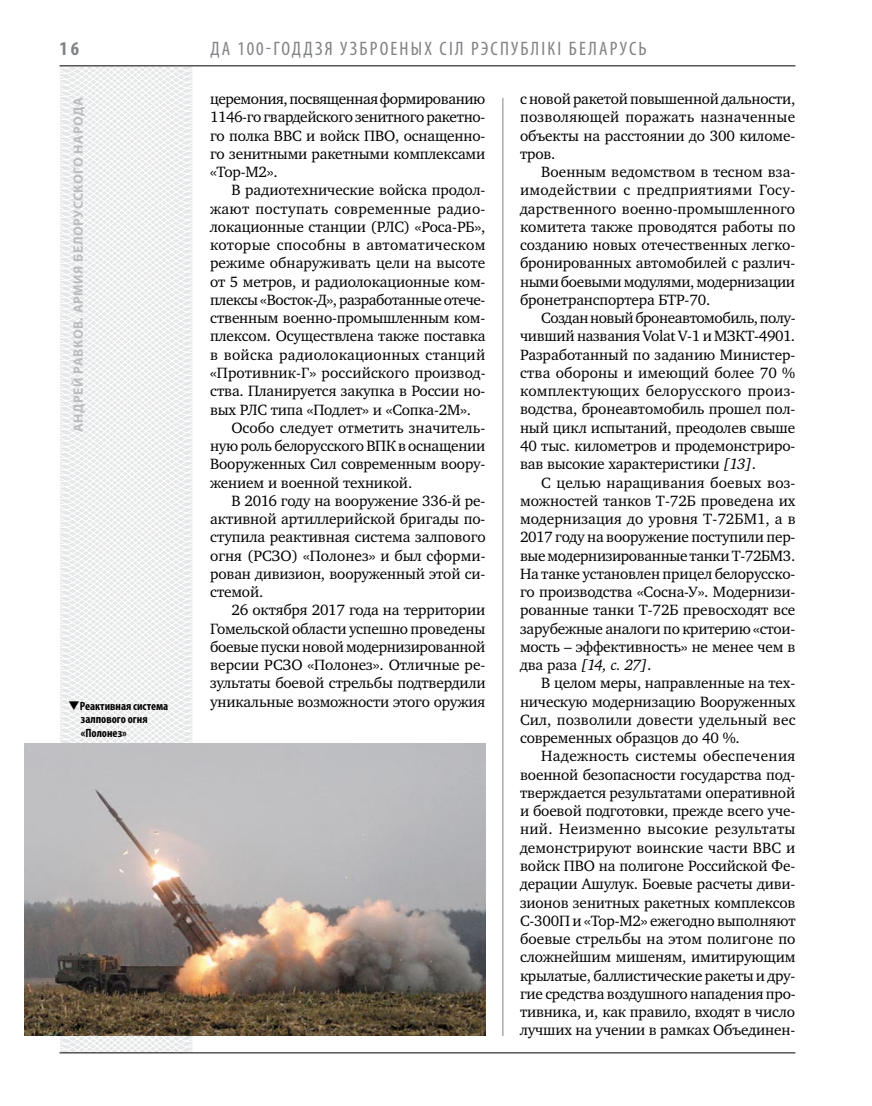
<style>
.page{position:relative;width:872px;height:1106px;background:#fff}
.page>*{position:absolute;margin:0;border:0;box-sizing:border-box;transform-origin:0 0}
.t1{font:condensed 19.5px "Myriad Pro";letter-spacing:.11em;color:#808285}
.t2{font:700 condensed 19.5px "Myriad Pro";color:#808285}
.t3{font:15.3px/18.3px "Charter C";letter-spacing:-.01em;color:#000;text-align:justify}
.t4{font:15.3px "Charter C";letter-spacing:.02em;color:#000}
.t5{font:15.3px "Charter C";letter-spacing:.015em;color:#000}
.t6{font:700 13.5px "Myriad Pro";letter-spacing:.04em;color:#bcbdc0}
.t7{font:700 condensed 12px/13.5px "Myriad Pro";color:#000}
.s1{font-style:italic}
</style>
<div class="page">
<svg style="left:24px;top:65px;width:227px;height:989px"></svg>
<hr style="left:502px;top:98px;width:1px;height:938px;background:#808285">
<hr style="left:60px;top:1052px;width:735px;height:1px;background:#000">
<hr style="left:60px;top:65px;width:735px;height:1px;background:#000">
<img style="left:24px;top:743px;width:461px;height:292px">
<p class="t2" style="left:60px;top:37px;width:21px">16</p>
<p class="t6" style="left:69px;top:432px;width:336px;rotate:-90deg">Андрей РАВКОВ. Армия белорусского народа</p>
<p class="t7" style="left:81px;top:698px;width:89px;text-indent:-13px">❑Реактивная система залпового огня «Полонез»</p>
<p class="t1" style="left:210px;top:37px;width:438px">да 100-годдзя узброеных сіл Рэспублікі Беларусь</p>
<p class="t3" style="left:210px;top:90px;width:277px">церемония, посвященная формированию 1146-го гвардейского зенитного ракетно&shy;го полка ВВС и войск ПВО, оснащенно&shy;го зенитными ракетными комплексами «Тор-М2».</p>
<p class="t3" style="left:231px;top:181px;width:256px">В радиотехнические войска продол-</p>
<p class="t4" style="left:210px;top:200px;width:277px">жают поступать современные радио-</p>
<p class="t3" style="left:210px;top:218px;width:277px">локационные станции (РЛС) «Роса-РБ»,</p>
<p class="t4" style="left:210px;top:236px;width:277px">которые способны в автоматическом</p>
<p class="t3" style="left:210px;top:254px;width:277px">режиме обнаруживать цели на высоте</p>
<p class="t3" style="left:210px;top:272px;width:277px">от 5 метров, и радиолокационные ком-</p>
<p class="t3" style="left:210px;top:291px;width:277px">плексы «Восток-Д», разработанные отече-</p>
<p class="t3" style="left:210px;top:309px;width:277px">ственным военно-промышленным ком-</p>
<p class="t3" style="left:210px;top:327px;width:277px">плексом. Осуществлена также поставка</p>
<p class="t5" style="left:210px;top:346px;width:277px">в войска радиолокационных станций</p>
<p class="t3" style="left:210px;top:364px;width:277px">«Противник-Г» российского производ-</p>
<p class="t3" style="left:210px;top:382px;width:277px">ства. Планируется закупка в России но-</p>
<p class="t3" style="left:210px;top:400px;width:262px">вых РЛС типа «Подлет» и «Сопка-2М».</p>
<p class="t3" style="left:231px;top:418px;width:255px">Особо следует отметить значитель-</p>
<p class="t3" style="left:210px;top:437px;width:277px">ную роль белорусского ВПК в оснащении</p>
<p class="t3" style="left:210px;top:455px;width:277px">Вооруженных Сил современным воору-</p>
<p class="t3" style="left:210px;top:473px;width:204px">жением и военной техникой.</p>
<p class="t3" style="left:231px;top:491px;width:255px">В 2016 году на вооружение 336-й ре-</p>
<p class="t3" style="left:210px;top:510px;width:277px">активной артиллерийской бригады по-</p>
<p class="t3" style="left:210px;top:528px;width:277px">ступила реактивная система залпового</p>
<p class="t3" style="left:210px;top:546px;width:277px">огня (РСЗО) «Полонез» и был сформи-</p>
<p class="t3" style="left:210px;top:564px;width:277px">рован дивизион, вооруженный этой си-</p>
<p class="t3" style="left:210px;top:583px;width:55px">стемой.</p>
<p class="t3" style="left:231px;top:601px;width:255px">26 октября 2017 года на территории</p>
<p class="t3" style="left:210px;top:619px;width:277px">Гомельской области успешно проведены</p>
<p class="t3" style="left:210px;top:637px;width:277px">боевые пуски новой модернизированной</p>
<p class="t3" style="left:210px;top:656px;width:277px">версии РСЗО «Полонез». Отличные ре-</p>
<p class="t3" style="left:210px;top:674px;width:277px">зультаты боевой стрельбы подтвердили</p>
<p class="t3" style="left:210px;top:692px;width:277px">уникальные возможности этого оружия</p>
<p class="t3" style="left:520px;top:90px;width:277px">с новой ракетой повышенной дальности, позволяющей поражать назначенные объекты на расстоянии до 300 киломе&shy;тров.</p>
<p class="t3" style="left:520px;top:163px;width:277px;text-indent:21px">Военным ведомством в тесном вза&shy;имодействии с предприятиями Госу&shy;дарственного военно-промышленного комитета также проводятся работы по созданию новых отечественных легко&shy;бронированных автомобилей с различ&shy;ными боевыми модулями, модернизации бронетранспортера БТР-70.</p>
<p class="t3" style="left:520px;top:309px;width:277px;text-indent:21px">Создан новый бронеавтомобиль, полу&shy;чивший названия Volat V-1 и МЗКТ-4901.<br>Разработанный по заданию Министер&shy;ства обороны и имеющий более 70 % комплектующих белорусского произ&shy;водства, бронеавтомобиль прошел пол&shy;ный цикл испытаний, преодолев свыше 40 тыс. километров и продемонстриро&shy;вав высокие характеристики <span class="s1">[13]</span>.</p>
<p class="t3" style="left:520px;top:473px;width:277px;text-indent:21px">С целью наращивания боевых воз&shy;можностей танков Т-72Б проведена их модернизация до уровня Т-72БМ1, а в 2017 году на вооружение поступили пер&shy;вые модернизированные танки Т-72БМ3.<br>На танке установлен прицел белорусско&shy;го производства «Сосна-У». Модернизи&shy;рованные танки Т-72Б превосходят все зарубежные аналоги по критерию «стои&shy;мость – эффективность» не менее чем в два раза <span class="s1">[14, c. 27]</span>.</p>
<p class="t3" style="left:520px;top:674px;width:277px;text-indent:21px">В целом меры, направленные на тех&shy;ническую модернизацию Вооруженных Сил, позволили довести удельный вес современных образцов до 40 %.</p>
<p class="t3" style="left:520px;top:747px;width:277px;text-indent:21px">Надежность системы обеспечения военной безопасности государства под&shy;тверждается результатами оперативной и боевой подготовки, прежде всего уче&shy;ний. Неизменно высокие результаты демонстрируют воинские части ВВС и войск ПВО на полигоне Российской Фе&shy;дерации Ашулук. Боевые расчеты диви&shy;зионов зенитных ракетных комплексов С-300П и «Тор-М2» ежегодно выполняют боевые стрельбы на этом полигоне по сложнейшим мишеням, имитирующим крылатые, баллистические ракеты и дру&shy;гие средства воздушного нападения про&shy;тивника, и, как правило, входят в число лучших на учении в рамках Объединен-</p>
</div>
